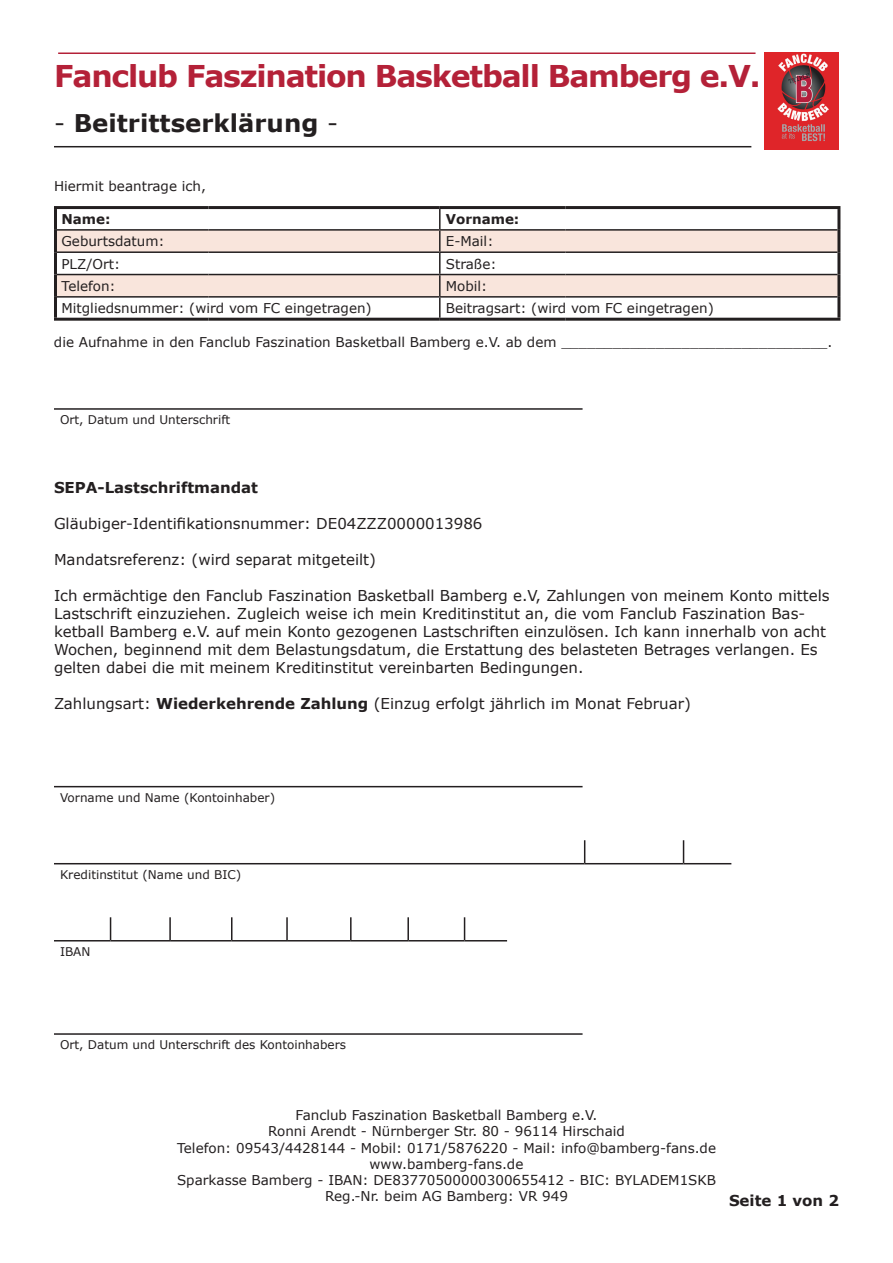
<style>
.page{position:relative;width:893px;height:1263px;background:#fff}
.page>*{position:absolute;margin:0;border:0;box-sizing:border-box;transform-origin:0 0}
.t1{font:700 30px "Verdana";letter-spacing:-.04em;color:#b42138}
.t2{font:700 24.45px "Verdana";color:#231f20}
.t3{font:15px/18px "Verdana";color:#231f20}
.t4{font:700 15px "Verdana";color:#231f20}
.t5{font:13.5px/16.2px "Verdana";color:#231f20;text-align:center}
.t6{font:700 13.5px "Verdana";color:#231f20}
.t7{font:12px "Verdana";color:#231f20}
.s1{font-weight:400}
.s2{font-weight:700}
</style>
<div class="page">
<img style="left:764px;top:53px;width:75px;height:96px">
<svg style="left:57px;top:231px;width:780px;height:65px;fill:#f9e5dc"></svg>
<hr style="left:439px;top:209px;width:2px;height:20px;background:#231f20">
<hr style="left:57px;top:229px;width:151px;height:2px;background:#231f20">
<hr style="left:208px;top:229px;width:232px;height:2px;background:#231f20">
<hr style="left:440px;top:229px;width:126px;height:2px;background:#231f20">
<hr style="left:566px;top:229px;width:271px;height:2px;background:#231f20">
<hr style="left:57px;top:251px;width:151px;height:2px;background:#231f20">
<hr style="left:208px;top:251px;width:232px;height:2px;background:#231f20">
<hr style="left:440px;top:251px;width:126px;height:2px;background:#231f20">
<hr style="left:566px;top:251px;width:271px;height:2px;background:#231f20">
<hr style="left:57px;top:274px;width:151px;height:1px;background:#231f20">
<hr style="left:208px;top:274px;width:232px;height:1px;background:#231f20">
<hr style="left:440px;top:274px;width:126px;height:1px;background:#231f20">
<hr style="left:566px;top:274px;width:271px;height:1px;background:#231f20">
<hr style="left:57px;top:296px;width:151px;height:2px;background:#231f20">
<hr style="left:208px;top:296px;width:232px;height:2px;background:#231f20">
<hr style="left:440px;top:296px;width:126px;height:2px;background:#231f20">
<hr style="left:566px;top:296px;width:271px;height:2px;background:#231f20">
<hr style="left:439px;top:231px;width:2px;height:20px;background:#231f20">
<hr style="left:439px;top:253px;width:2px;height:21px;background:#231f20">
<hr style="left:439px;top:275px;width:2px;height:21px;background:#231f20">
<hr style="left:439px;top:298px;width:2px;height:20px;background:#231f20">
<hr style="left:54px;top:206px;width:154px;height:3px;background:#231f20">
<hr style="left:54px;top:209px;width:3px;height:21px;background:#231f20">
<hr style="left:208px;top:206px;width:232px;height:3px;background:#231f20">
<hr style="left:440px;top:206px;width:126px;height:3px;background:#231f20">
<hr style="left:566px;top:206px;width:274px;height:3px;background:#231f20">
<hr style="left:837px;top:209px;width:3px;height:21px;background:#231f20">
<hr style="left:54px;top:230px;width:3px;height:22px;background:#231f20">
<hr style="left:837px;top:230px;width:3px;height:22px;background:#231f20">
<hr style="left:54px;top:252px;width:3px;height:22px;background:#231f20">
<hr style="left:837px;top:252px;width:3px;height:22px;background:#231f20">
<hr style="left:54px;top:274px;width:3px;height:23px;background:#231f20">
<hr style="left:837px;top:274px;width:3px;height:23px;background:#231f20">
<hr style="left:54px;top:297px;width:3px;height:21px;background:#231f20">
<hr style="left:837px;top:297px;width:3px;height:21px;background:#231f20">
<hr style="left:54px;top:318px;width:154px;height:3px;background:#231f20">
<hr style="left:208px;top:318px;width:232px;height:3px;background:#231f20">
<hr style="left:440px;top:318px;width:126px;height:3px;background:#231f20">
<hr style="left:566px;top:318px;width:274px;height:3px;background:#231f20">
<hr style="left:54px;top:408px;width:529px;height:2px;background:#231f20">
<hr style="left:54px;top:786px;width:529px;height:1px;background:#231f20">
<hr style="left:54px;top:863px;width:531px;height:1px;background:#231f20">
<svg style="left:584px;top:840px;width:1px;height:23px"></svg>
<hr style="left:585px;top:863px;width:99px;height:1px;background:#231f20">
<svg style="left:683px;top:840px;width:1px;height:23px"></svg>
<hr style="left:684px;top:863px;width:47px;height:1px;background:#231f20">
<svg style="left:110px;top:917px;width:1px;height:23px"></svg>
<hr style="left:169px;top:917px;width:2px;height:23px;background:#231f20">
<svg style="left:231px;top:917px;width:1px;height:23px"></svg>
<hr style="left:286px;top:917px;width:2px;height:23px;background:#231f20">
<hr style="left:350px;top:917px;width:2px;height:23px;background:#231f20">
<hr style="left:407px;top:917px;width:2px;height:23px;background:#231f20">
<svg style="left:464px;top:917px;width:1px;height:23px"></svg>
<hr style="left:54px;top:940px;width:57px;height:1px;background:#231f20">
<hr style="left:111px;top:940px;width:59px;height:1px;background:#231f20">
<hr style="left:170px;top:940px;width:62px;height:1px;background:#231f20">
<hr style="left:232px;top:940px;width:55px;height:1px;background:#231f20">
<hr style="left:287px;top:940px;width:64px;height:1px;background:#231f20">
<hr style="left:351px;top:940px;width:57px;height:1px;background:#231f20">
<hr style="left:408px;top:940px;width:57px;height:1px;background:#231f20">
<hr style="left:465px;top:940px;width:42px;height:1px;background:#231f20">
<hr style="left:54px;top:1033px;width:529px;height:2px;background:#231f20">
<hr style="left:54px;top:146px;width:697px;height:1px;background:#231f20">
<hr style="left:58px;top:53px;width:697px;height:1px;background:#b42138">
<h1 class="t1" style="left:54px;top:55px;width:708px">Fanclub Faszination Basketball Bamberg e.V.</h1>
<h2 class="t2" style="left:54px;top:106px;width:286px"><span class="s1">-</span> Beitrittserklärung <span class="s1">-</span></h2>
<p class="t5" style="left:54px;top:178px;width:154px">Hiermit beantrage ich,</p>
<p class="t6" style="left:62px;top:209px;width:51px">Name:</p>
<p class="t6" style="left:446px;top:209px;width:75px">Vorname:</p>
<p class="t5" style="left:62px;top:233px;width:105px">Geburtsdatum:</p>
<p class="t5" style="left:446px;top:233px;width:49px">E-Mail:</p>
<p class="t5" style="left:62px;top:255px;width:60px">PLZ/Ort:</p>
<p class="t5" style="left:446px;top:255px;width:52px">Straße:</p>
<p class="t5" style="left:62px;top:278px;width:56px">Telefon:</p>
<p class="t5" style="left:446px;top:278px;width:43px">Mobil:</p>
<p class="t5" style="left:62px;top:300px;width:312px">Mitgliedsnummer: (wird vom FC eingetragen)</p>
<p class="t5" style="left:446px;top:300px;width:269px">Beitragsart: (wird vom FC eingetragen)</p>
<p class="t5" style="left:54px;top:334px;width:780px">die Aufnahme in den Fanclub Faszination Basketball Bamberg e.V. ab dem _______________________________.</p>
<p class="t7" style="left:60px;top:411px;width:172px">Ort, Datum und Unterschrift</p>
<p class="t4" style="left:54px;top:476px;width:206px">SEPA-Lastschriftmandat</p>
<p class="t3" style="left:54px;top:514px;width:430px">Gläubiger-Identifikationsnummer: DE04ZZZ0000013986</p>
<p class="t3" style="left:54px;top:550px;width:323px">Mandatsreferenz: (wird separat mitgeteilt)</p>
<p class="t3" style="left:54px;top:586px;width:777px">Ich ermächtige den Fanclub Faszination Basketball Bamberg e.V, Zahlungen von meinem Konto mittels Lastschrift einzuziehen. Zugleich weise ich mein Kreditinstitut an, die vom Fanclub Faszination Bas&shy;ketball Bamberg e.V. auf mein Konto gezogenen Lastschriften einzulösen. Ich kann innerhalb von acht Wochen, beginnend mit dem Belastungsdatum, die Erstattung des belasteten Betrages verlangen. Es gelten dabei die mit meinem Kreditinstitut vereinbarten Bedingungen.</p>
<p class="t3" style="left:54px;top:694px;width:638px">Zahlungsart: <span class="s2">Wiederkehrende Zahlung</span> (Einzug erfolgt jährlich im Monat Februar)</p>
<p class="t7" style="left:60px;top:789px;width:217px">Vorname und Name (Kontoinhaber)</p>
<p class="t7" style="left:60px;top:866px;width:183px">Kreditinstitut (Name und BIC)</p>
<p class="t7" style="left:60px;top:943px;width:32px">IBAN</p>
<p class="t7" style="left:60px;top:1036px;width:288px">Ort, Datum und Unterschrift des Kontoinhabers</p>
<p class="t5" style="left:177px;top:1107px;width:541px">Fanclub Faszination Basketball Bamberg e.V.<br>Ronni Arendt - Nürnberger Str. 80 - 96114 Hirschaid<br>Telefon: 09543/4428144 - Mobil: 0171/5876220 - Mail: info@bamberg-fans.de www.bamberg-fans.de<br>Sparkasse Bamberg - IBAN: DE83770500000300655412 - BIC: BYLADEM1SKB Reg.-Nr. beim AG Bamberg: VR 949</p>
<p class="t4" style="left:729px;top:1189px;width:111px">Seite 1 von 2</p>
</div>
